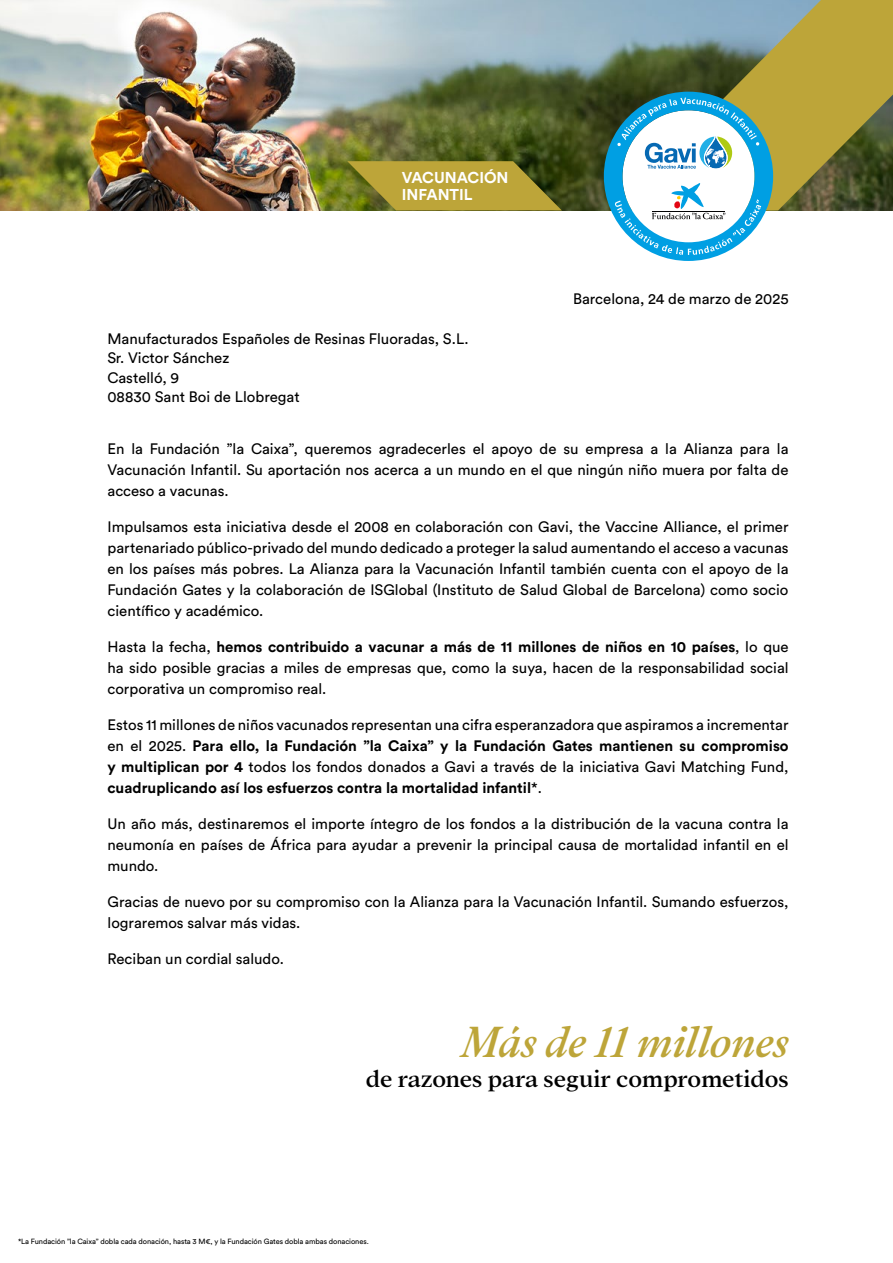
<style>
.page{position:relative;width:893px;height:1263px;background:#fff}
.page>*{position:absolute;margin:0;border:0;box-sizing:border-box;transform-origin:0 0}
.t1{font:italic 500 47.25px "Addington CF";color:#bda539}
.t2{font:500 25.2px "Addington CF";letter-spacing:-.005em;color:#000}
.t3{font:700 15.6px/16.2px "Circular Std";color:#fff}
.t4{font:15px/21px "Circular Std";color:#000;text-align:justify}
.t5{font:7.5px "Circular Std";letter-spacing:-.01em;color:#000}
.s1{font-weight:700}
</style>
<div class="page">
<img style="left:0;top:0;width:612px;height:210px">
<svg style="left:347px;top:78px;width:215px;height:133px;background:#777936"></svg>
<svg style="left:612px;top:0;width:281px;height:211px;background:#8b8b52"></svg>
<svg style="left:604px;top:92px;width:169px;height:169px"></svg>
<p class="t3" style="left:402px;top:169px;width:108px">VACUNACIÓN<br>INFANTIL</p>
<p class="t4" style="left:108px;top:329px;width:363px;line-height:19.5px;text-align:left">Manufacturados Españoles de Resinas Fluoradas, S.L.<br>Sr. Victor Sánchez<br>Castelló, 9<br>08830 Sant Boi de Llobregat</p>
<p class="t4" style="left:573px;top:288px;width:217px">Barcelona, 24 de marzo de 2025</p>
<p class="t4" style="left:108px;top:438px;width:682px">En la Fundación ”la Caixa”, queremos agradecerles el apoyo de su empresa a la Alianza para la Vacunación Infantil. Su aportación nos acerca a un mundo en el que ningún niño muera por falta de acceso a vacunas.</p>
<p class="t4" style="left:108px;top:516px;width:683px">Impulsamos esta iniciativa desde el 2008 en colaboración con Gavi, the Vaccine Alliance, el primer partenariado público-privado del mundo dedicado a proteger la salud aumentando el acceso a vacunas en los países más pobres. La Alianza para la Vacunación Infantil también cuenta con el apoyo de la Fundación Gates y la colaboración de ISGlobal (Instituto de Salud Global de Barcelona) como socio científico y académico.</p>
<p class="t4" style="left:108px;top:636px;width:683px">Hasta la fecha, <span class="s1">hemos contribuido a vacunar a más de 11 millones de niños en 10 países</span>, lo que ha sido posible gracias a miles de empresas que, como la suya, hacen de la responsabilidad social corporativa un compromiso real.</p>
<p class="t4" style="left:108px;top:714px;width:683px">Estos 11 millones de niños vacunados representan una cifra esperanzadora que aspiramos a incrementar en el 2025. <span class="s1">Para ello, la Fundación ”la Caixa” y la Fundación Gates mantienen su compromiso y multiplican por 4</span> todos los fondos donados a Gavi a través de la iniciativa Gavi Matching Fund, <span class="s1">cuadruplicando así los esfuerzos contra la mortalidad infantil</span>*.</p>
<p class="t4" style="left:108px;top:813px;width:683px">Un año más, destinaremos el importe íntegro de los fondos a la distribución de la vacuna contra la neumonía en países de África para ayudar a prevenir la principal causa de mortalidad infantil en el mundo.</p>
<p class="t4" style="left:108px;top:891px;width:683px">Gracias de nuevo por su compromiso con la Alianza para la Vacunación Infantil. Sumando esfuerzos, lograremos salvar más vidas.</p>
<p class="t4" style="left:108px;top:948px;width:178px">Reciban un cordial saludo.</p>
<h1 class="t1" style="left:461px;top:1014px;width:329px">Más de 11 millones</h1>
<h2 class="t2" style="left:366px;top:1064px;width:424px">de razones para seguir comprometidos</h2>
<p class="t5" style="left:18px;top:1237px;width:352px">*La Fundación ”la Caixa” dobla cada donación, hasta 3 M€, y la Fundación Gates dobla ambas donaciones.</p>
</div>
